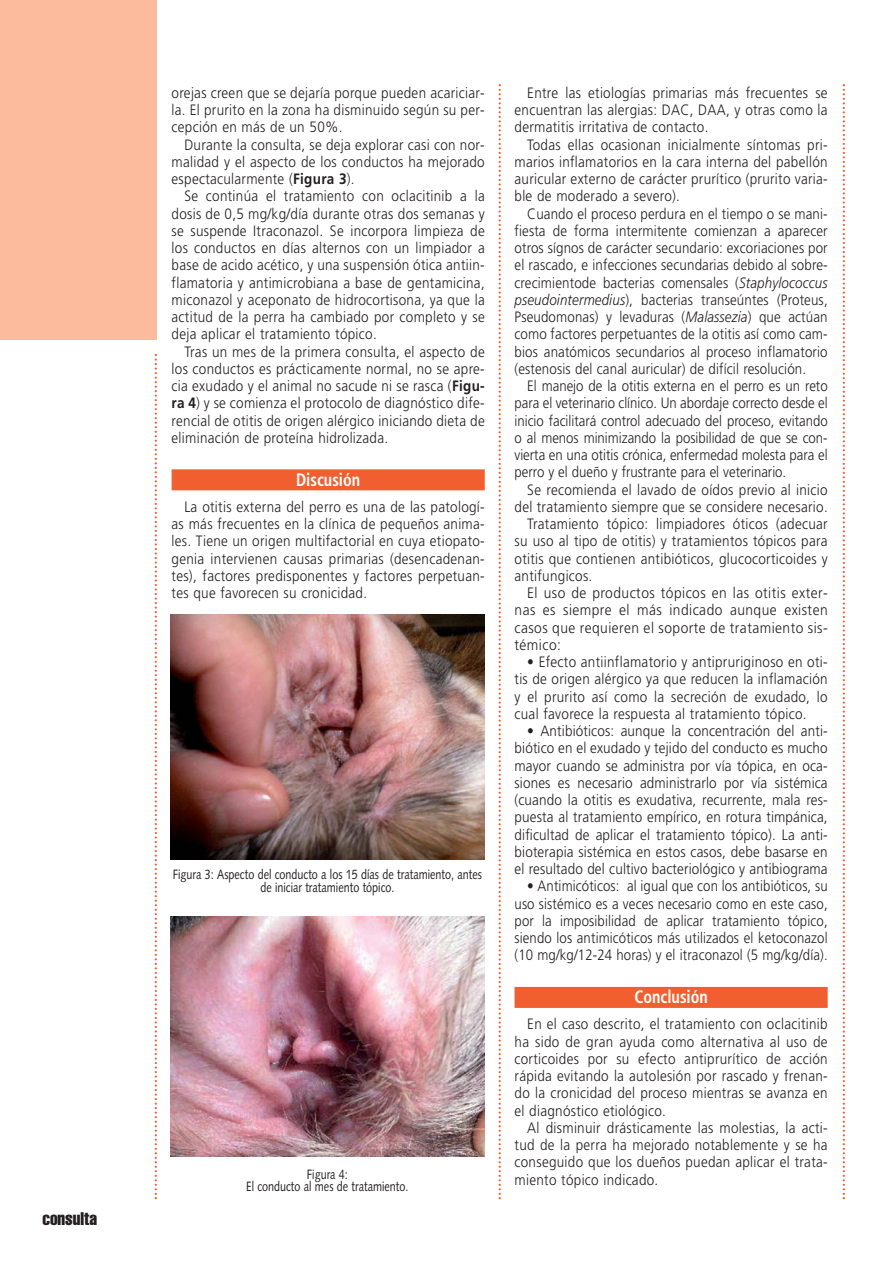
<style>
.page{position:relative;width:893px;height:1263px;background:#fff}
.page>*{position:absolute;margin:0;border:0;box-sizing:border-box;transform-origin:0 0}
.t1{font:700 condensed 18px "Frutiger";color:#fff;scale:.9 1}
.t2{font:extra-condensed 18px "Helvetica";color:#231f20}
.t3{font:300 15px/17.2px "Frutiger";letter-spacing:.02em;color:#231f20;text-align:justify;scale:.9 1}
.t4{font:300 15px/17.2px "Frutiger";letter-spacing:.02em;color:#231f20;text-align:justify;scale:.88 1}
.t5{font:300 15px/17.2px "Frutiger";letter-spacing:.02em;color:#231f20;text-align:justify;scale:.89 1}
.t6{font:300 15px "Frutiger";letter-spacing:.02em;color:#231f20;scale:.92 1}
.t7{font:13.5px/12.8px "Syntax";color:#231f20;text-align:center;scale:.8 1}
.s1{font-weight:700}
.s2{font-style:italic}
</style>
<div class="page">
<div style="left:172px;top:469px;width:313px;height:21px;background:#f15f30"></div>
<div style="left:514px;top:987px;width:314px;height:21px;background:#f15f30"></div>
<svg style="left:155px;top:354px;width:2px;height:845px"></svg>
<svg style="left:499px;top:84px;width:2px;height:1115px"></svg>
<svg style="left:843px;top:84px;width:2px;height:1115px"></svg>
<div style="left:0;top:0;width:156px;height:339px;background:#fbbb9c"></div>
<img style="left:170px;top:615px;width:315px;height:244px">
<img style="left:170px;top:917px;width:314px;height:239px">
<p class="t2" style="left:42px;top:1212px;width:56px">consulta</p>
<p class="t3" style="left:172px;top:85px;width:349px">orejas creen que se dejaría porque pueden acariciar&shy;la. El prurito en la zona ha disminuido según su per&shy;cepción en más de un 50%.</p>
<p class="t3" style="left:172px;top:137px;width:349px;text-indent:13px">Durante la consulta, se deja explorar casi con nor&shy;malidad y el aspecto de los conductos ha mejorado espectacularmente (<span class="s1">Figura 3</span>).</p>
<p class="t3" style="left:172px;top:189px;width:349px;text-indent:13px">Se continúa el tratamiento con oclacitinib a la dosis de 0,5 mg/kg/día durante otras dos semanas y se suspende Itraconazol. Se incorpora limpieza de los conductos en días alternos con un limpiador a base de acido acético, y una suspensión ótica antiin&shy;flamatoria y antimicrobiana a base de gentamicina, miconazol y aceponato de hidrocortisona, ya que la actitud de la perra ha cambiado por completo y se deja aplicar el tratamiento tópico.</p>
<p class="t3" style="left:172px;top:344px;width:349px;text-indent:13px">Tras un mes de la primera consulta, el aspecto de los conductos es prácticamente normal, no se apre&shy;cia exudado y el animal no sacude ni se rasca (<span class="s1">Figu&shy;ra 4</span>) y se comienza el protocolo de diagnóstico dife&shy;rencial de otitis de origen alérgico iniciando dieta de eliminación de proteína hidrolizada.</p>
<p class="t1" style="left:296px;top:472px;width:73px">Discusión</p>
<p class="t3" style="left:172px;top:499px;width:349px;text-indent:13px">La otitis externa del perro es una de las patologí&shy;as más frecuentes en la clínica de pequeños anima&shy;les. Tiene un origen multifactorial en cuya etiopato&shy;genia intervienen causas primarias (desencadenan&shy;tes), factores predisponentes y factores perpetuan&shy;tes que favorecen su cronicidad.</p>
<p class="t7" style="left:173px;top:870px;width:388px">Figura 3: Aspecto del conducto a los 15 días de tratamiento, antes de iniciar tratamiento tópico.</p>
<p class="t7" style="left:246px;top:1169px;width:204px">Figura 4:<br>El conducto al mes de tratamiento.</p>
<p class="t3" style="left:514px;top:85px;width:349px;text-indent:13px">Entre las etiologías primarias más frecuentes se encuentran las alergias: DAC, DAA, y otras como la dermatitis irritativa de contacto.</p>
<p class="t3" style="left:514px;top:137px;width:349px;text-indent:13px">Todas ellas ocasionan inicialmente síntomas pri&shy;marios inflamatorios en la cara interna del pabellón auricular externo de carácter prurítico (prurito varia&shy;ble de moderado a severo).</p>
<p class="t5" style="left:514px;top:206px;width:353px;text-indent:13px">Cuando el proceso perdura en el tiempo o se mani&shy;fiesta de forma intermitente comienzan a aparecer otros sígnos de carácter secundario: excoriaciones por el rascado, e infecciones secundarias debido al sobre&shy;crecimientode bacterias comensales (<span class="s2">Staphylococcus pseudointermedius</span>), bacterias transeúntes (Proteus, Pseudomonas) y levaduras (<span class="s2">Malassezia</span>) que actúan como factores perpetuantes de la otitis así como cam&shy;bios anatómicos secundarios al proceso inflamatorio (estenosis del canal auricular) de difícil resolución.</p>
<p class="t4" style="left:514px;top:378px;width:357px;text-indent:13px">El manejo de la otitis externa en el perro es un reto para el veterinario clínico. Un abordaje correcto desde el inicio facilitará control adecuado del proceso, evitando o al menos minimizando la posibilidad de que se con&shy;vierta en una otitis crónica, enfermedad molesta para el perro y el dueño y frustrante para el veterinario.</p>
<p class="t3" style="left:527px;top:482px;width:335px">Se recomienda el lavado de oídos previo al inicio</p>
<p class="t3" style="left:514px;top:499px;width:350px">del tratamiento siempre que se considere necesario.</p>
<p class="t3" style="left:527px;top:516px;width:335px">Tratamiento tópico: limpiadores óticos (adecuar</p>
<p class="t3" style="left:514px;top:534px;width:349px">su uso al tipo de otitis) y tratamientos tópicos para</p>
<p class="t3" style="left:514px;top:551px;width:349px">otitis que contienen antibióticos, glucocorticoides y</p>
<p class="t3" style="left:514px;top:568px;width:88px">antifungicos.</p>
<p class="t6" style="left:527px;top:587px;width:328px">El uso de productos tópicos en las otitis exter-</p>
<p class="t6" style="left:514px;top:604px;width:342px">nas es siempre el más indicado aunque existen</p>
<p class="t6" style="left:514px;top:621px;width:342px">casos que requieren el soporte de tratamiento sis-</p>
<p class="t6" style="left:514px;top:639px;width:52px">témico:</p>
<p class="t3" style="left:514px;top:654px;width:349px;text-indent:13px">• Efecto antiinflamatorio y antipruriginoso en oti&shy;tis de origen alérgico ya que reducen la inflamación y el prurito así como la secreción de exudado, lo cual favorece la respuesta al tratamiento tópico.</p>
<p class="t3" style="left:514px;top:723px;width:349px;text-indent:13px">• Antibióticos: aunque la concentración del anti&shy;biótico en el exudado y tejido del conducto es mucho mayor cuando se administra por vía tópica, en oca&shy;siones es necesario administrarlo por vía sistémica (cuando la otitis es exudativa, recurrente, mala res&shy;puesta al tratamiento empírico, en rotura timpánica, dificultad de aplicar el tratamiento tópico). La anti&shy;bioterapia sistémica en estos casos, debe basarse en el resultado del cultivo bacteriológico y antibiograma</p>
<p class="t4" style="left:514px;top:879px;width:357px;text-indent:13px">• Antimicóticos: al igual que con los antibióticos, su uso sistémico es a veces necesario como en este caso, por la imposibilidad de aplicar tratamiento tópico, siendo los antimicóticos más utilizados el ketoconazol (10 mg/kg/12-24 horas) y el itraconazol (5 mg/kg/día).</p>
<p class="t1" style="left:634px;top:990px;width:83px">Conclusión</p>
<p class="t3" style="left:514px;top:1017px;width:349px;text-indent:13px">En el caso descrito, el tratamiento con oclacitinib ha sido de gran ayuda como alternativa al uso de corticoides por su efecto antiprurítico de acción rápida evitando la autolesión por rascado y frenan&shy;do la cronicidad del proceso mientras se avanza en el diagnóstico etiológico.</p>
<p class="t3" style="left:514px;top:1120px;width:349px;text-indent:13px">Al disminuir drásticamente las molestias, la acti&shy;tud de la perra ha mejorado notablemente y se ha conseguido que los dueños puedan aplicar el trata&shy;miento tópico indicado.</p>
</div>
